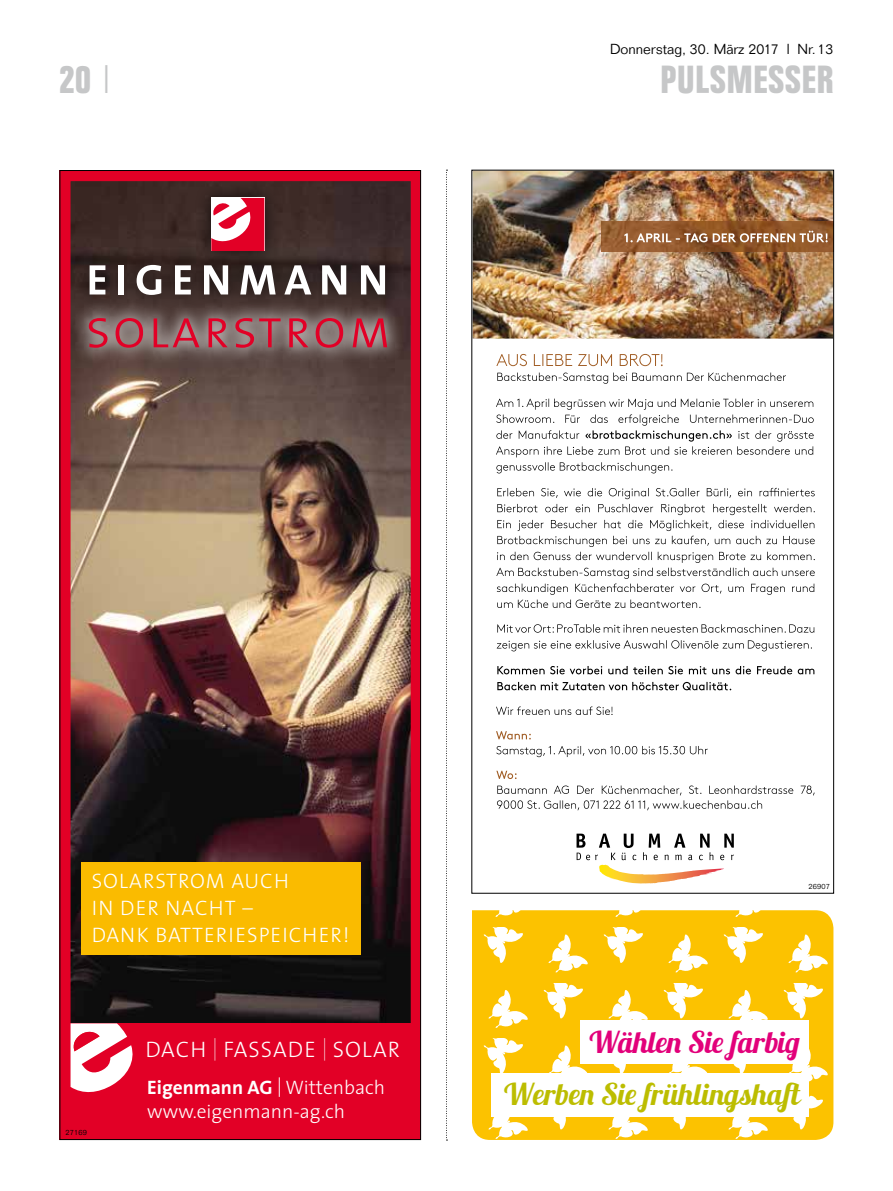
<style>
.page{position:relative;width:893px;height:1191px;background:#fff}
.page>*{position:absolute;margin:0;border:0;box-sizing:border-box;transform-origin:0 0}
.t1{font:55.5px "The Sans Light Caps";letter-spacing:.03em;color:#e20026}
.t2{font:700 39px "Folio Condensed BQ";letter-spacing:.03em;color:#c6c7c8}
.t3{font:30px "Lobster 1.3";color:#bcbd00}
.t4{font:30px "Lobster 1.3";color:#e2007a}
.t5{font:22.5px "The Sans Light Caps";letter-spacing:.05em;color:#fff}
.t6{font:300 21px/27px "The Sans";letter-spacing:.05em;color:#fff}
.t7{font:300 19.5px/24px "The Sans";color:#fff}
.t8{font:300 14.25px "Folio";color:#000}
.t9{font:300 7.5px "Folio";letter-spacing:.02em;color:#000}
.s1{font-family:"Folio";font-weight:300}
.s2{font-family:"The Sans";font-weight:300}
.s3{font-weight:700}
</style>
<div class="page">
<svg style="left:446px;top:170px;width:1px;height:970px"></svg>
<img style="left:62px;top:172px;width:357px;height:966px">
<div style="left:72px;top:180px;width:331px;height:132px;background:#000;opacity:.75"></div>
<svg style="left:90px;top:265px;width:15px;height:29px"></svg>
<div style="left:119px;top:265px;width:5px;height:29px;background:#fff"></div>
<svg style="left:137px;top:265px;width:24px;height:30px"></svg>
<svg style="left:175px;top:265px;width:16px;height:29px"></svg>
<svg style="left:204px;top:265px;width:24px;height:29px"></svg>
<svg style="left:240px;top:265px;width:36px;height:29px"></svg>
<svg style="left:284px;top:265px;width:27px;height:29px"></svg>
<svg style="left:322px;top:265px;width:24px;height:29px"></svg>
<svg style="left:361px;top:265px;width:24px;height:29px"></svg>
<svg style="left:211px;top:198px;width:53px;height:53px"></svg>
<svg style="left:71px;top:1023px;width:65px;height:70px"></svg>
<div style="left:81px;top:862px;width:279px;height:93px;background:#fabb00"></div>
<img style="left:473px;top:172px;width:359px;height:166px">
<img style="left:602px;top:221px;width:230px;height:31px">
<svg style="left:624px;top:231px;width:204px;height:11px"></svg>
<svg style="left:497px;top:785px;width:318px;height:25px"></svg>
<svg style="left:496px;top:770px;width:21px;height:9px"></svg>
<svg style="left:496px;top:746px;width:212px;height:11px"></svg>
<svg style="left:496px;top:731px;width:35px;height:8px"></svg>
<svg style="left:496px;top:706px;width:117px;height:9px"></svg>
<svg style="left:497px;top:682px;width:234px;height:8px"></svg>
<svg style="left:497px;top:666px;width:317px;height:8px"></svg>
<svg style="left:497px;top:624px;width:317px;height:8px"></svg>
<svg style="left:497px;top:640px;width:315px;height:11px"></svg>
<svg style="left:496px;top:488px;width:319px;height:120px"></svg>
<svg style="left:496px;top:398px;width:318px;height:75px"></svg>
<svg style="left:497px;top:372px;width:289px;height:12px"></svg>
<svg style="left:496px;top:354px;width:167px;height:12px"></svg>
<svg style="left:724px;top:833px;width:10px;height:14px"></svg>
<svg style="left:699px;top:833px;width:14px;height:27px"></svg>
<svg style="left:720px;top:854px;width:4px;height:6px"></svg>
<svg style="left:731px;top:854px;width:3px;height:6px"></svg>
<svg style="left:576px;top:833px;width:116px;height:50px"></svg>
<svg style="left:472px;top:910px;width:361px;height:230px;fill:#fcc200"></svg>
<div style="left:580px;top:1020px;width:229px;height:44px;background:#fff"></div>
<div style="left:491px;top:1072px;width:318px;height:44px;background:#fff"></div>
<h2 class="t2" style="left:60px;top:58px;width:53px">20 <span class="s1">|</span></h2>
<h1 class="t1" style="left:85px;top:283px;width:308px">solarstrom</h1>
<p class="t8" style="left:610px;top:40px;width:225px">Donnerstag, 30. März 2017 l Nr.13</p>
<h2 class="t2" style="left:661px;top:58px;width:174px">PULSMESSER</h2>
<p class="t6" style="left:92px;top:866px;width:259px">SOLARSTROM AUCH<br>IN DER NACHT –<br>DANK BATTERIESPEICHER!</p>
<p class="t5" style="left:145px;top:1030px;width:256px">DACH <span class="s2">|</span> FASSADE <span class="s2">|</span> SOLAR</p>
<p class="t9" style="left:65px;top:1127px;width:23px">27169</p>
<p class="t7" style="left:147px;top:1074px;width:239px"><span class="s3">Eigenmann AG</span> | Wittenbach www.eigenmann-ag.ch</p>
<p class="t9" style="left:808px;top:882px;width:23px">26907</p>
<h3 class="t4" style="left:589px;top:1023px;width:213px">Wählen Sie farbig</h3>
<h3 class="t3" style="left:504px;top:1075px;width:305px">Werben Sie frühlingshaft</h3>
</div>
